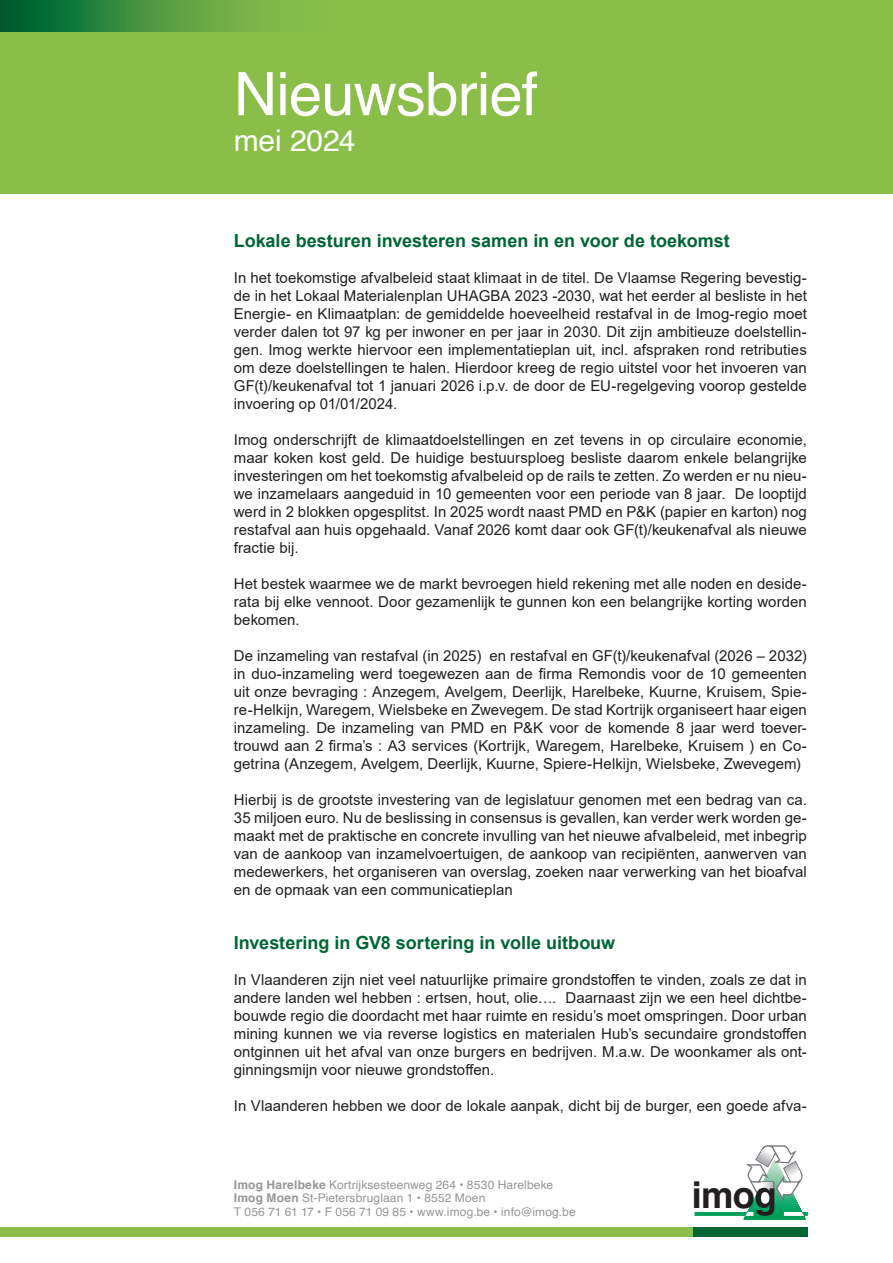
<style>
.page{position:relative;width:893px;height:1263px;background:#fff}
.page>*{position:absolute;margin:0;border:0;box-sizing:border-box;transform-origin:0 0}
.t1{font:60px "Helvetica";letter-spacing:-.015em;color:#fff}
.t2{font:700 36.75px "Helvetica";color:#231f20}
.t3{font:30px "Helvetica";letter-spacing:-.01em;color:#fff}
.t4{font:700 18px "Arial";color:#006535}
.t5{font:15px/18px "Arial";color:#231f20;text-align:justify}
.t6{font:12px/13.5px "Helvetica";letter-spacing:.01em;color:#939598}
.s1{font-weight:700}
</style>
<div class="page">
<div style="left:0;top:0;width:893px;height:193px;background:#8abe49"></div>
<svg style="left:0;top:0;width:269px;height:32px;background:#3d8d3d"></svg>
<svg style="left:695px;top:1145px;width:113px;height:75px"></svg>
<div style="left:0;top:1227px;width:807px;height:9px;background:#8abe49"></div>
<div style="left:693px;top:1227px;width:115px;height:9px;background:#006535"></div>
<h1 class="t1" style="left:234px;top:48px;width:306px">Nieuwsbrief</h1>
<h3 class="t3" style="left:234px;top:117px;width:123px">mei 2024</h3>
<p class="t4" style="left:234px;top:228px;width:497px">Lokale besturen investeren samen in en voor de toekomst</p>
<p class="t5" style="left:234px;top:269px;width:575px">In het toekomstige afvalbeleid staat klimaat in de titel. De Vlaamse Regering bevestig&shy;de in het Lokaal Materialenplan UHAGBA 2023 -2030, wat het eerder al besliste in het Energie- en Klimaatplan: de gemiddelde hoeveelheid restafval in de Imog-regio moet verder dalen tot 97 kg per inwoner en per jaar in 2030. Dit zijn ambitieuze doelstellin&shy;gen. Imog werkte hiervoor een implementatieplan uit, incl. afspraken rond retributies om deze doelstellingen te halen. Hierdoor kreeg de regio uitstel voor het invoeren van GF(t)/keukenafval tot 1 januari 2026 i.p.v. de door de EU-regelgeving voorop gestelde invoering op 01/01/2024.</p>
<p class="t5" style="left:234px;top:431px;width:574px">Imog onderschrijft de klimaatdoelstellingen en zet tevens in op circulaire economie, maar koken kost geld. De huidige bestuursploeg besliste daarom enkele belangrijke investeringen om het toekomstig afvalbeleid op de rails te zetten. Zo werden er nu nieu&shy;we inzamelaars aangeduid in 10 gemeenten voor een periode van 8 jaar. De looptijd werd in 2 blokken opgesplitst. In 2025 wordt naast PMD en P&amp;K (papier en karton) nog restafval aan huis opgehaald. Vanaf 2026 komt daar ook GF(t)/keukenafval als nieuwe fractie bij.</p>
<p class="t5" style="left:234px;top:575px;width:574px">Het bestek waarmee we de markt bevroegen hield rekening met alle noden en deside&shy;rata bij elke vennoot. Door gezamenlijk te gunnen kon een belangrijke korting worden bekomen.</p>
<p class="t5" style="left:234px;top:647px;width:574px">De inzameling van restafval (in 2025) en restafval en GF(t)/keukenafval (2026 – 2032) in duo-inzameling werd toegewezen aan de firma Remondis voor de 10 gemeenten uit onze bevraging : Anzegem, Avelgem, Deerlijk, Harelbeke, Kuurne, Kruisem, Spie&shy;re-Helkijn, Waregem, Wielsbeke en Zwevegem. De stad Kortrijk organiseert haar eigen inzameling. De inzameling van PMD en P&amp;K voor de komende 8 jaar werd toever&shy;trouwd aan 2 firma’s : A3 services (Kortrijk, Waregem, Harelbeke, Kruisem ) en Co&shy;getrina (Anzegem, Avelgem, Deerlijk, Kuurne, Spiere-Helkijn, Wielsbeke, Zwevegem)</p>
<p class="t5" style="left:234px;top:791px;width:574px">Hierbij is de grootste investering van de legislatuur genomen met een bedrag van ca.<br>35 miljoen euro. Nu de beslissing in consensus is gevallen, kan verder werk worden ge&shy;maakt met de praktische en concrete invulling van het nieuwe afvalbeleid, met inbegrip van de aankoop van inzamelvoertuigen, de aankoop van recipiënten, aanwerven van medewerkers, het organiseren van overslag, zoeken naar verwerking van het bioafval en de opmaak van een communicatieplan</p>
<p class="t4" style="left:234px;top:930px;width:383px">Investering in GV8 sortering in volle uitbouw</p>
<p class="t5" style="left:234px;top:971px;width:574px">In Vlaanderen zijn niet veel natuurlijke primaire grondstoffen te vinden, zoals ze dat in andere landen wel hebben : ertsen, hout, olie…. Daarnaast zijn we een heel dichtbe&shy;bouwde regio die doordacht met haar ruimte en residu’s moet omspringen. Door urban mining kunnen we via reverse logistics en materialen Hub’s secundaire grondstoffen ontginnen uit het afval van onze burgers en bedrijven. M.a.w. De woonkamer als ont&shy;ginningsmijn voor nieuwe grondstoffen.</p>
<p class="t5" style="left:234px;top:1097px;width:574px">In Vlaanderen hebben we door de lokale aanpak, dicht bij de burger, een goede afva-</p>
<p class="t6" style="left:234px;top:1178px;width:343px"><span class="s1">Imog Harelbeke</span> Kortrijksesteenweg 264 <span class="s1">•</span> 8530 Harelbeke<br><span class="s1">Imog Moen</span> St-Pietersbruglaan 1 <span class="s1">•</span> 8552 Moen<br>T 056 71 61 17 <span class="s1">•</span> F 056 71 09 85 <span class="s1">•</span> www.imog.be <span class="s1">•</span> info@imog.be</p>
<h2 class="t2" style="left:692px;top:1170px;width:65px">imo</h2>
</div>
